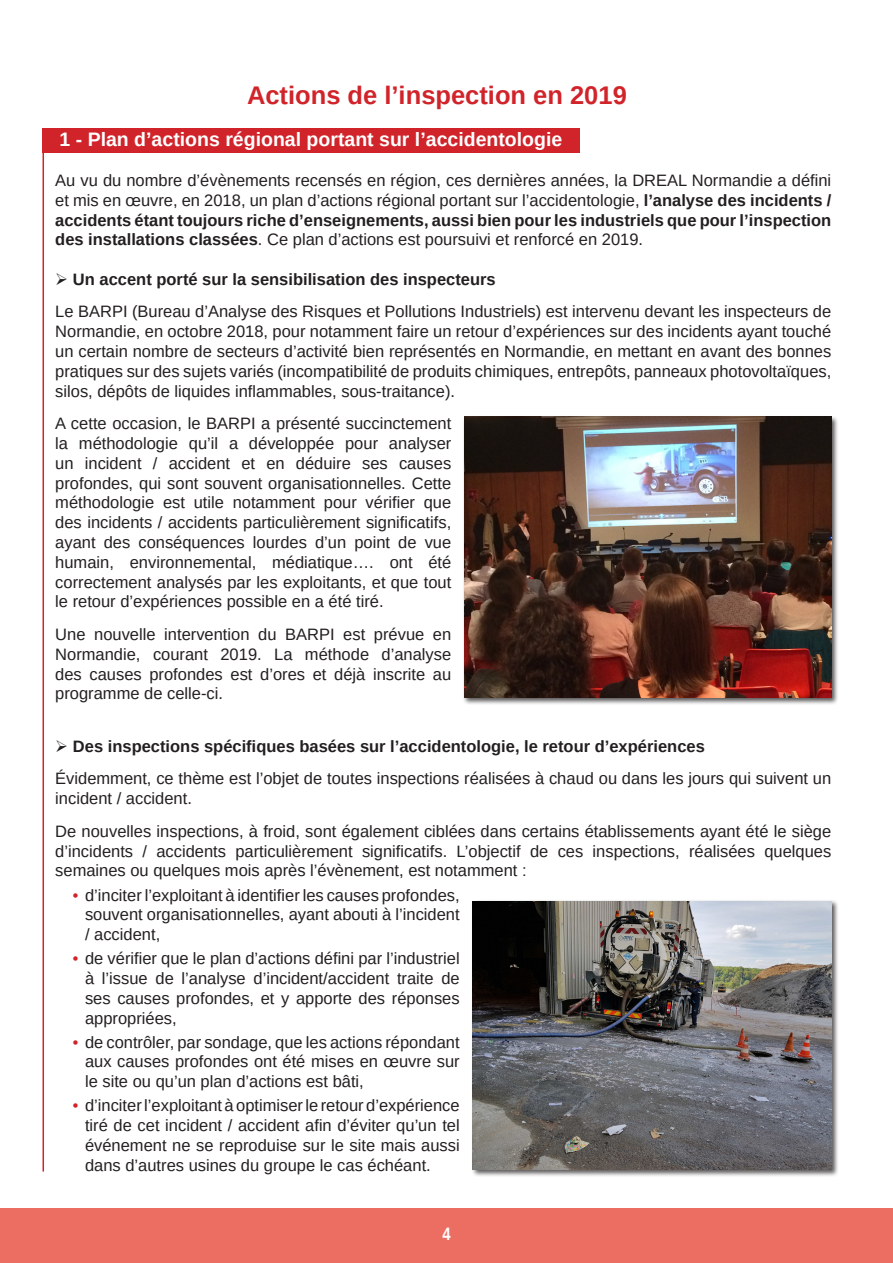
<style>
.page{position:relative;width:893px;height:1263px;background:#fff}
.page>*{position:absolute;margin:0;border:0;box-sizing:border-box;transform-origin:0 0}
.t1{font:700 25.5px "Liberation Sans";color:#d1232a}
.t2{font:700 19.5px "Liberation Sans";color:#fff}
.t3{font:700 18px "Liberation Sans Narrow";color:#fff}
.t4{font:16.5px/19.8px "Liberation Sans";color:#231f20;text-align:justify}
.t5{font:700 16.5px "Liberation Sans";color:#231f20}
.s1{font-weight:700}
.s2{color:#d1232a}
</style>
<div class="page">
<div style="left:0;top:1208px;width:893px;height:55px;background:#ec6d61"></div>
<div style="left:462px;top:415px;width:377px;height:291px;background:#231f20;opacity:.75"></div>
<img style="left:464px;top:417px;width:367px;height:281px">
<div style="left:43px;top:128px;width:537px;height:25px;background:#d1232a"></div>
<hr style="left:43px;top:151px;width:1px;height:1020px;background:#d1232a">
<div style="left:471px;top:899px;width:368px;height:278px;background:#231f20;opacity:.75"></div>
<img style="left:472px;top:901px;width:359px;height:268px">
<p class="t1" style="left:247px;top:77px;width:381px">Actions de l’inspection en 2019</p>
<p class="t2" style="left:60px;top:126px;width:504px">1 - Plan d’actions régional portant sur l’accidentologie</p>
<p class="t4" style="left:55px;top:170px;width:777px">Au vu du nombre d’évènements recensés en région, ces dernières années, la DREAL Normandie a défini et mis en œuvre, en 2018, un plan d’actions régional portant sur l’accidentologie, <span class="s1">l’analyse des incidents / accidents étant toujours riche d’enseignements, aussi bien pour les industriels que pour l’inspection des installations classées</span>. Ce plan d’actions est poursuivi et renforcé en 2019.</p>
<p class="t5" style="left:55px;top:268px;width:442px">➢ Un accent porté sur la sensibilisation des inspecteurs</p>
<p class="t4" style="left:55px;top:302px;width:778px">Le BARPI (Bureau d’Analyse des Risques et Pollutions Industriels) est intervenu devant les inspecteurs de Normandie, en octobre 2018, pour notamment faire un retour d’expériences sur des incidents ayant touché un certain nombre de secteurs d’activité bien représentés en Normandie, en mettant en avant des bonnes pratiques sur des sujets variés (incompatibilité de produits chimiques, entrepôts, panneaux photovoltaïques, silos, dépôts de liquides inflammables, sous-traitance).</p>
<p class="t4" style="left:55px;top:414px;width:398px">A cette occasion, le BARPI a présenté succinctement la méthodologie qu’il a développée pour analyser un incident / accident et en déduire ses causes profondes, qui sont souvent organisationnelles. Cette méthodologie est utile notamment pour vérifier que des incidents / accidents particulièrement significatifs, ayant des conséquences lourdes d’un point de vue humain, environnemental, médiatique…. ont été correctement analysés par les exploitants, et que tout le retour d’expériences possible en a été tiré.</p>
<p class="t4" style="left:55px;top:624px;width:398px">Une nouvelle intervention du BARPI est prévue en Normandie, courant 2019. La méthode d’analyse des causes profondes est d’ores et déjà inscrite au programme de celle-ci.</p>
<p class="t5" style="left:55px;top:735px;width:651px">➢ Des inspections spécifiques basées sur l’accidentologie, le retour d’expériences</p>
<p class="t4" style="left:55px;top:769px;width:777px">Évidemment, ce thème est l’objet de toutes inspections réalisées à chaud ou dans les jours qui suivent un incident / accident.</p>
<p class="t4" style="left:55px;top:821px;width:777px">De nouvelles inspections, à froid, sont également ciblées dans certains établissements ayant été le siège d’incidents / accidents particulièrement significatifs. L’objectif de ces inspections, réalisées quelques semaines ou quelques mois après l’évènement, est notamment :</p>
<p class="t4" style="left:85px;top:885px;width:376px;text-indent:-13px"><span class="s2">•</span> d’inciter l’exploitant à identifier les causes profondes, souvent organisationnelles, ayant abouti à l’incident / accident,</p>
<p class="t4" style="left:85px;top:949px;width:376px;text-indent:-13px"><span class="s2">•</span> de vérifier que le plan d’actions défini par l’industriel à l’issue de l’analyse d’incident/accident traite de ses causes profondes, et y apporte des réponses appropriées,</p>
<p class="t4" style="left:85px;top:1032px;width:376px;text-indent:-13px"><span class="s2">•</span> de contrôler, par sondage, que les actions répondant aux causes profondes ont été mises en œuvre sur le site ou qu’un plan d’actions est bâti,</p>
<p class="t4" style="left:85px;top:1096px;width:376px;text-indent:-13px"><span class="s2">•</span> d’inciter l’exploitant à optimiser le retour d’expérience tiré de cet incident / accident afin d’éviter qu’un tel événement ne se reproduise sur le site mais aussi dans d’autres usines du groupe le cas échéant.</p>
<p class="t3" style="left:442px;top:1221px;width:10px">4</p>
</div>
